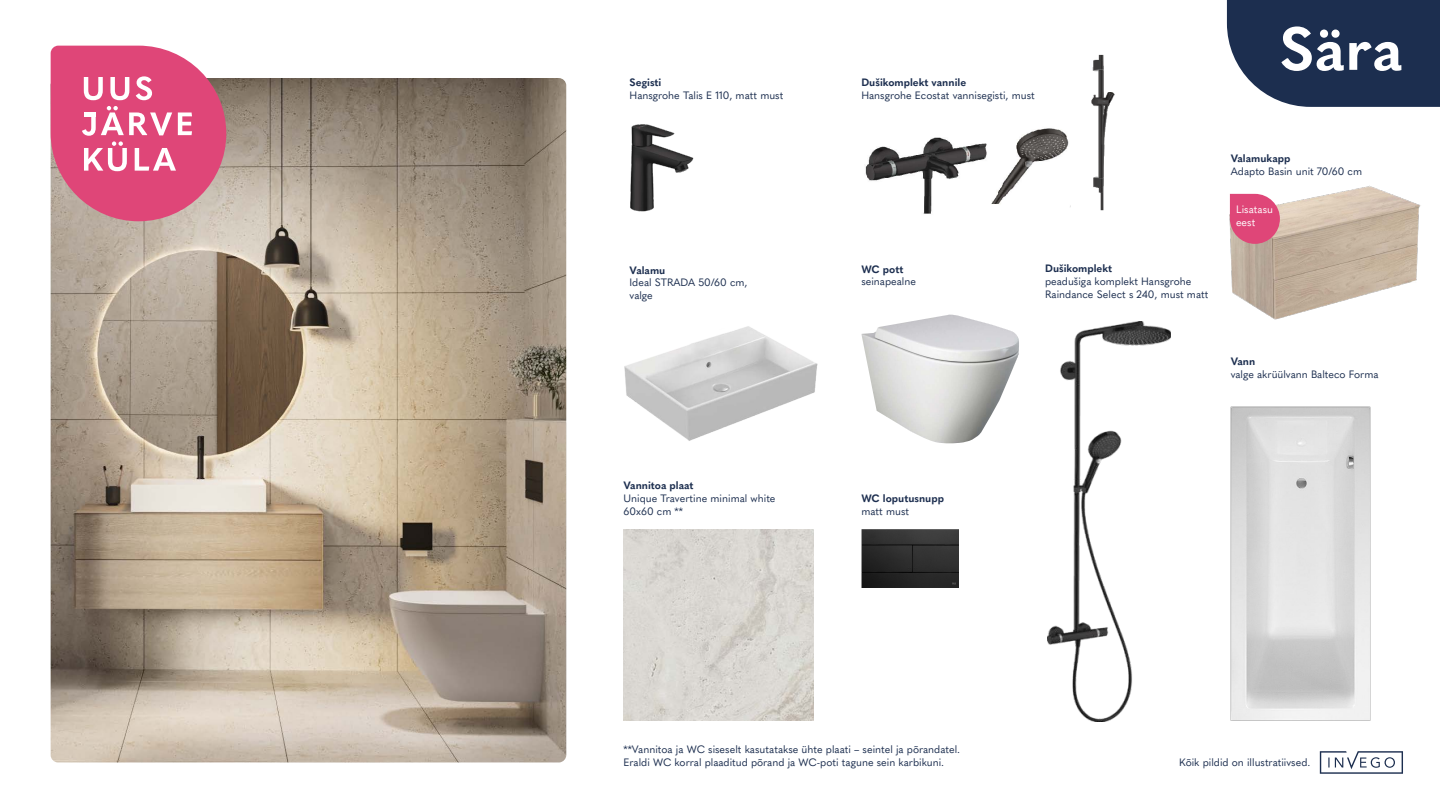
<style>
.page{position:relative;width:1440px;height:810px;background:#fff}
.page>*{position:absolute;margin:0;border:0;box-sizing:border-box;transform-origin:0 0}
.t1{font:700 59.62px "Quasimoda";color:#fff}
.t2{font:10.57px/12.8px "Quasimoda";color:#1c2e4f}
.t3{font:700 10.57px "Quasimoda";color:#1c2e4f}
.t4{font:10.57px/12.8px "Quasimoda";letter-spacing:.005em;color:#fff}
</style>
<div class="page">
<img style="left:51px;top:78px;width:515px;height:684px">
<svg style="left:1227px;top:0;width:213px;height:107px;background:#2b3c5a"></svg>
<svg style="left:1320px;top:751px;width:83px;height:23px"></svg>
<img style="left:861px;top:315px;width:158px;height:129px">
<img style="left:861px;top:530px;width:98px;height:57px">
<img style="left:624px;top:530px;width:190px;height:190px">
<svg style="left:51px;top:46px;width:175px;height:176px;background:#de698d"></svg>
<div style="left:84px;top:112px;width:12px;height:5px;background:#fff"></div>
<img style="left:1047px;top:321px;width:124px;height:400px">
<img style="left:624px;top:326px;width:194px;height:115px">
<img style="left:630px;top:124px;width:63px;height:87px">
<img style="left:865px;top:137px;width:121px;height:77px">
<img style="left:986px;top:128px;width:83px;height:76px">
<img style="left:1091px;top:55px;width:24px;height:156px">
<img style="left:1229px;top:185px;width:192px;height:135px">
<svg style="left:1230px;top:194px;width:50px;height:50px;background:#dd5b83"></svg>
<img style="left:1230px;top:406px;width:141px;height:315px">
<p class="t3" style="left:630px;top:74px;width:33px">Segisti</p>
<p class="t2" style="left:630px;top:88px;width:155px">Hansgrohe Talis E 110, matt must</p>
<p class="t3" style="left:630px;top:262px;width:37px">Valamu</p>
<p class="t2" style="left:630px;top:276px;width:120px">Ideal STRADA 50/60 cm, valge</p>
<p class="t3" style="left:861px;top:74px;width:106px">Dušikomplekt vannile</p>
<p class="t2" style="left:861px;top:88px;width:175px">Hansgrohe Ecostat vannisegisti, must</p>
<p class="t3" style="left:861px;top:261px;width:43px">WC pott</p>
<p class="t2" style="left:861px;top:275px;width:56px">seinapealne</p>
<p class="t3" style="left:1045px;top:260px;width:69px">Dušikomplekt</p>
<p class="t2" style="left:1045px;top:274px;width:165px">peadušiga komplekt Hansgrohe<br>Raindance Select s 240, must matt</p>
<h1 class="t1" style="left:1280px;top:3px;width:125px">Sära</h1>
<p class="t3" style="left:1231px;top:150px;width:61px">Valamukapp</p>
<p class="t2" style="left:1231px;top:164px;width:133px">Adapto Basin unit 70/60 cm</p>
<p class="t4" style="left:1236px;top:202px;width:39px">Lisatasu eest</p>
<p class="t3" style="left:1231px;top:353px;width:26px">Vann</p>
<p class="t2" style="left:1231px;top:367px;width:149px">valge akrüülvann Balteco Forma</p>
<p class="t3" style="left:624px;top:478px;width:72px">Vannitoa plaat</p>
<p class="t2" style="left:624px;top:491px;width:153px">Unique Travertine minimal white<br>60x60 cm **</p>
<p class="t3" style="left:861px;top:490px;width:84px">WC loputusnupp</p>
<p class="t2" style="left:861px;top:504px;width:49px">matt must</p>
<p class="t2" style="left:624px;top:743px;width:338px">**Vannitoa ja WC siseselt kasutatakse ühte plaati – seintel ja põrandatel.<br>Eraldi WC korral plaaditud põrand ja WC-poti tagune sein karbikuni.</p>
<p class="t2" style="left:1179px;top:755px;width:133px">Kõik pildid on illustratiivsed.</p>
</div>
